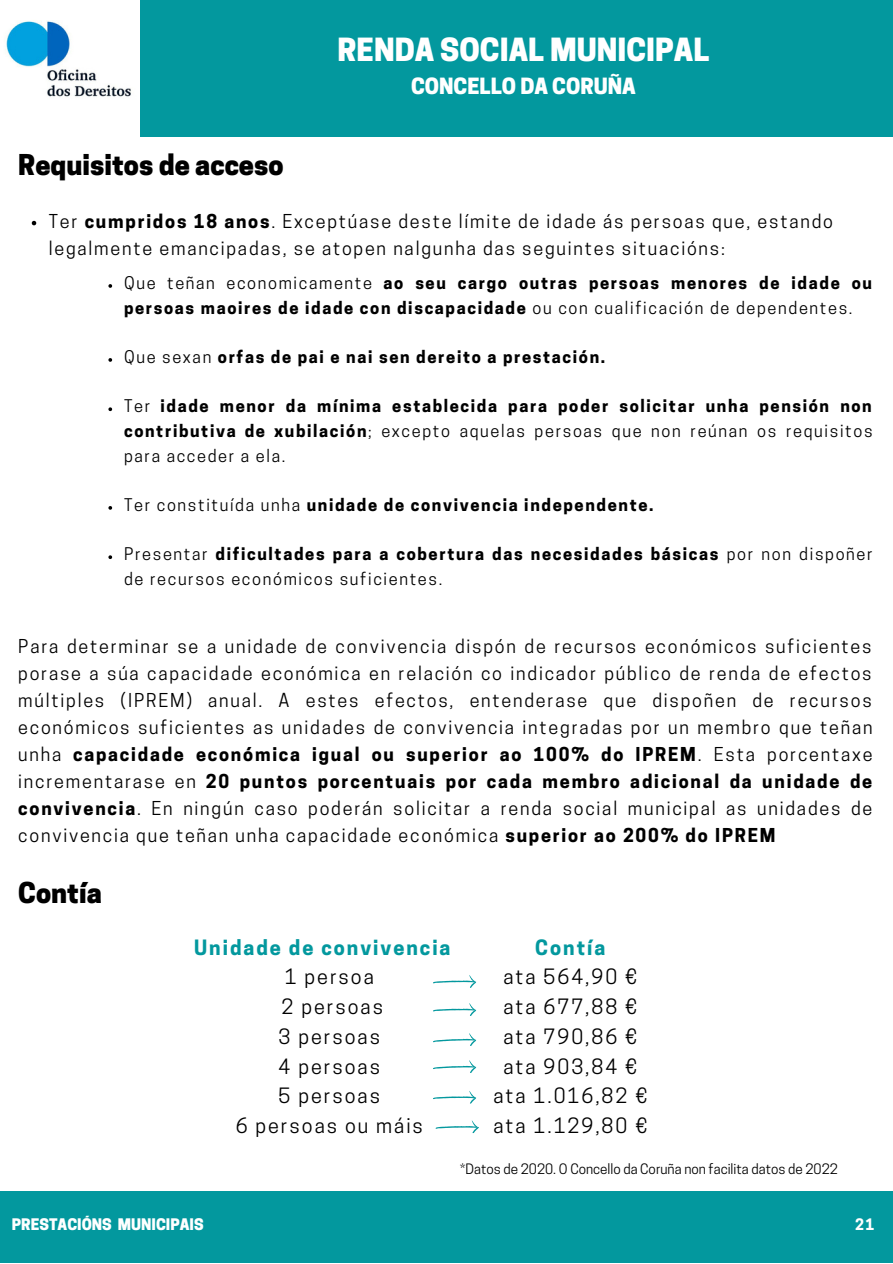
<style>
.page{position:relative;width:893px;height:1264px;background:#fff}
.page>*{position:absolute;margin:0;border:0;box-sizing:border-box;transform-origin:0 0}
.t1{font:800 30px "Cooper Hewitt";color:#fff}
.t2{font:800 27px "Cooper Hewitt";color:#000}
.t3{font:800 21px "Cooper Hewitt";color:#fff}
.t4{font:19.8px/29.7px "Cooper Hewitt";letter-spacing:.1em;color:#000;text-align:center}
.t5{font:700 19.8px "Cooper Hewitt";letter-spacing:.1em;color:#03989e}
.t6{font:18px/27px "Cooper Hewitt";letter-spacing:.1em;color:#000;text-align:justify}
.t7{font:700 16.5px/24.6px "Cooper Hewitt";letter-spacing:.1em;color:#000}
.t8{font:16.5px/24.6px "Cooper Hewitt";letter-spacing:.1em;color:#000}
.t9{font:800 15px "Cooper Hewitt";color:#feffff}
.t10{font:700 14.85px "Cooper Hewitt";color:#fff}
.t11{font:13.5px "Cooper Hewitt";color:#000}
.s1{font-weight:700}
.s2{font-weight:400}
</style>
<div class="page">
<div style="left:141px;top:0;width:751px;height:137px;background:#03989e"></div>
<div style="left:0;top:1191px;width:892px;height:71px;background:#03989e"></div>
<img style="left:5px;top:20px;width:126px;height:77px">
<svg style="left:108px;top:284px;width:4px;height:4px"></svg>
<svg style="left:108px;top:358px;width:4px;height:4px"></svg>
<svg style="left:108px;top:407px;width:4px;height:4px"></svg>
<svg style="left:108px;top:506px;width:4px;height:3px"></svg>
<svg style="left:108px;top:555px;width:4px;height:4px"></svg>
<svg style="left:32px;top:221px;width:4px;height:4px"></svg>
<svg style="left:433px;top:975px;width:43px;height:13px"></svg>
<svg style="left:433px;top:1003px;width:44px;height:13px"></svg>
<svg style="left:433px;top:1033px;width:44px;height:13px"></svg>
<svg style="left:433px;top:1060px;width:44px;height:13px"></svg>
<svg style="left:433px;top:1091px;width:44px;height:13px"></svg>
<svg style="left:435px;top:1120px;width:44px;height:13px"></svg>
<h2 class="t2" style="left:18px;top:155px;width:267px">Requisitos de acceso</h2>
<h1 class="t1" style="left:337px;top:38px;width:373px">RENDA SOCIAL MUNICIPAL</h1>
<p class="t3" style="left:411px;top:78px;width:226px">CONCELLO DA CORUÑA</p>
<p class="t6" style="left:49px;top:209px;width:785px">Ter <span class="s1">cumpridos 18 anos</span>. Exceptúase deste límite de idade ás persoas que, estando legalmente emancipadas, se atopen nalgunha das seguintes situacións:</p>
<p class="t7" style="left:124px;top:272px;width:749px"><span class="s2">Que teñan economicamente</span> ao seu cargo outras persoas menores de idade ou persoas maoires de idade con discapacidade <span class="s2">ou con cualificación de dependentes.</span></p>
<p class="t7" style="left:124px;top:346px;width:482px"><span class="s2">Que sexan</span> orfas de pai e nai sen dereito a prestación.</p>
<p class="t7" style="left:124px;top:396px;width:750px;text-align:justify"><span class="s2">Ter</span> idade menor da mínima establecida para poder solicitar unha pensión non contributiva de xubilación<span class="s2">; excepto aquelas persoas que non reúnan os requisitos para acceder a ela.</span></p>
<p class="t7" style="left:124px;top:494px;width:531px"><span class="s2">Ter constituída unha</span> unidade de convivencia independente.</p>
<p class="t8" style="left:124px;top:544px;width:750px">Presentar <span class="s1">dificultades para a cobertura das necesidades básicas</span> por non dispoñer de recursos económicos suficientes.</p>
<p class="t6" style="left:18px;top:635px;width:855px">Para determinar se a unidade de convivencia dispón de recursos económicos suficientes porase a súa capacidade económica en relación co indicador público de renda de efectos múltiples (IPREM) anual. A estes efectos, entenderase que dispoñen de recursos económicos suficientes as unidades de convivencia integradas por un membro que teñan unha <span class="s1">capacidade económica igual ou superior ao 100% do IPREM</span>. Esta porcentaxe incrementarase en <span class="s1">20 puntos porcentuais por cada membro adicional da unidade de convivencia</span>. En ningún caso poderán solicitar a renda social municipal as unidades de convivencia que teñan unha capacidade económica <span class="s1">superior ao 200% do IPREM</span></p>
<h2 class="t2" style="left:18px;top:883px;width:85px">Contía</h2>
<p class="t5" style="left:194px;top:939px;width:258px">Unidade de convivencia</p>
<p class="t4" style="left:236px;top:964px;width:189px">1 persoa<br>2 persoas<br>3 persoas<br>4 persoas<br>5 persoas<br>6 persoas ou máis</p>
<p class="t5" style="left:535px;top:939px;width:72px">Contía</p>
<p class="t4" style="left:493px;top:964px;width:155px">ata 564,90 € ata 677,88 € ata 790,86 € ata 903,84 € ata 1.016,82 € ata 1.129,80 €</p>
<p class="t11" style="left:460px;top:1163px;width:379px">*Datos de 2020. O Concello da Coruña non facilita datos de 2022</p>
<p class="t9" style="left:12px;top:1218px;width:193px">PRESTACIÓNS MUNICIPAIS</p>
<p class="t10" style="left:855px;top:1218px;width:21px">21</p>
</div>
